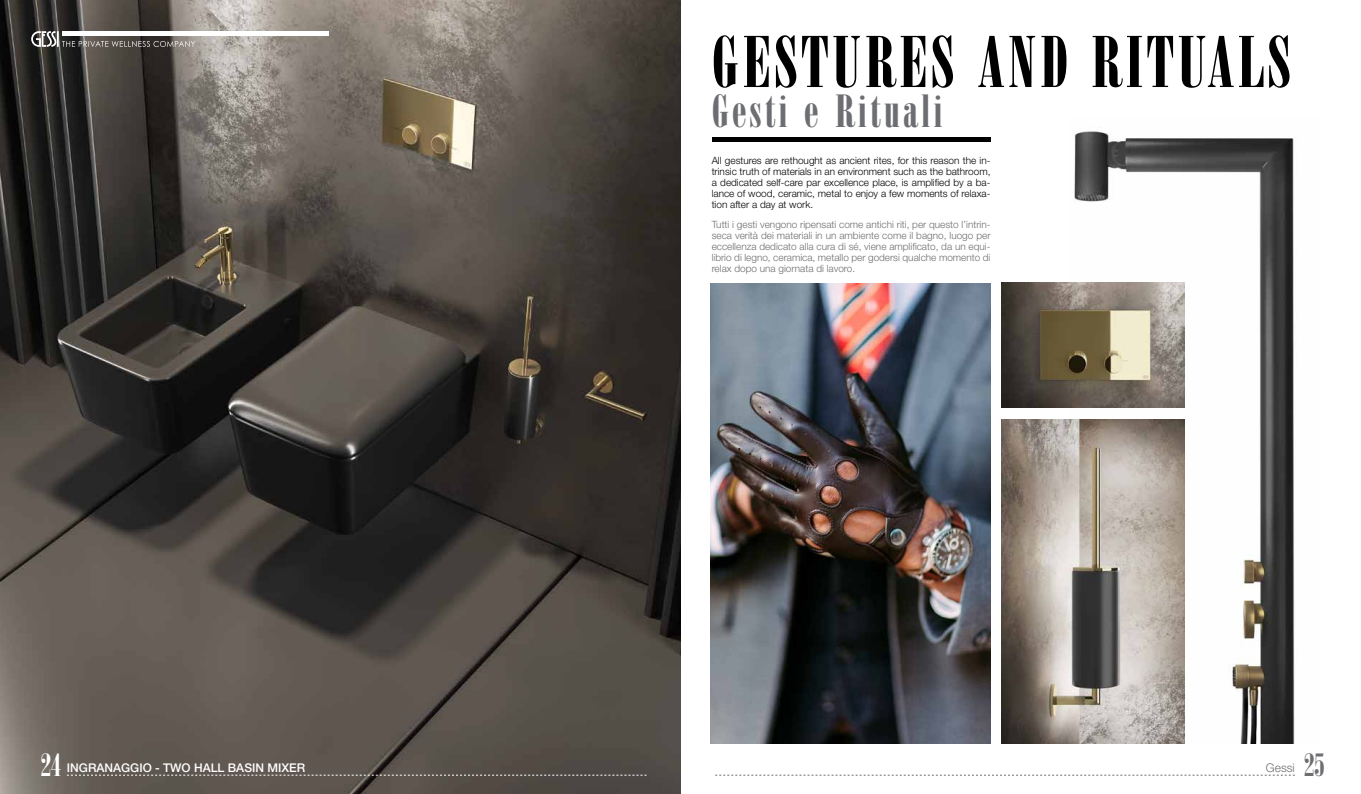
<style>
.page{position:relative;width:1361px;height:794px;background:#fff}
.page>*{position:absolute;margin:0;border:0;box-sizing:border-box;transform-origin:0 0}
.t1{font:67.3px "OPTI Poster Bodoni Compr";letter-spacing:.04em;color:#000}
.t2{font:42.8px "OPTI Poster Bodoni Compr";letter-spacing:.06em;color:#6d6e71}
.t3{font:30px "OPTI Poster Bodoni Compr";color:#6d6e71}
.t4{font:30px "OPTI Poster Bodoni Compr";color:#fff}
.t5{font:500 12px "Helvetica Neue LT Std";color:#fff}
.t6{font:300 12px "Helvetica Neue LT Std";color:#6d6e71}
.t7{font:300 10px/11px "Helvetica Neue LT Std";color:#6d6e71;text-align:justify}
.t8{font:300 10px/11px "Helvetica Neue LT Std";color:#000;text-align:justify}
</style>
<div class="page">
<svg style="left:715px;top:775px;width:579px;height:1px"></svg>
<img style="left:711px;top:283px;width:279px;height:460px">
<img style="left:0;top:0;width:680px;height:794px">
<hr style="left:711px;top:137px;width:279px;height:4px;background:#000">
<svg style="left:67px;top:775px;width:579px;height:1px"></svg>
<div style="left:62px;top:31px;width:267px;height:5px;background:#fff"></div>
<svg style="left:31px;top:31px;width:164px;height:16px"></svg>
<img style="left:1068px;top:131px;width:227px;height:612px">
<img style="left:1001px;top:283px;width:183px;height:124px">
<img style="left:1002px;top:419px;width:182px;height:324px">
<h3 class="t4" style="left:41px;top:745px;width:22px">24</h3>
<p class="t5" style="left:67px;top:760px;width:240px">INGRANAGGIO - TWO HALL BASIN MIXER</p>
<h1 class="t1" style="left:711px;top:20px;width:581px">GESTURES AND RITUALS</h1>
<h2 class="t2" style="left:711px;top:85px;width:232px">Gesti e Rituali</h2>
<p class="t8" style="left:711px;top:155px;width:280px">All gestures are rethought as ancient rites, for this reason the in&shy;trinsic truth of materials in an environment such as the bathroom, a dedicated self-care par excellence place, is amplified by a ba&shy;lance of wood, ceramic, metal to enjoy a few moments of relaxa&shy;tion after a day at work.</p>
<p class="t7" style="left:711px;top:219px;width:280px">Tutti i gesti vengono ripensati come antichi riti, per questo l’intrin&shy;seca verità dei materiali in un ambiente come il bagno, luogo per eccellenza dedicato alla cura di sé, viene amplificato, da un equi&shy;librio di legno, ceramica, metallo per godersi qualche momento di relax dopo una giornata di lavoro.</p>
<p class="t6" style="left:1266px;top:760px;width:30px">Gessi</p>
<h3 class="t3" style="left:1304px;top:745px;width:22px">25</h3>
</div>
